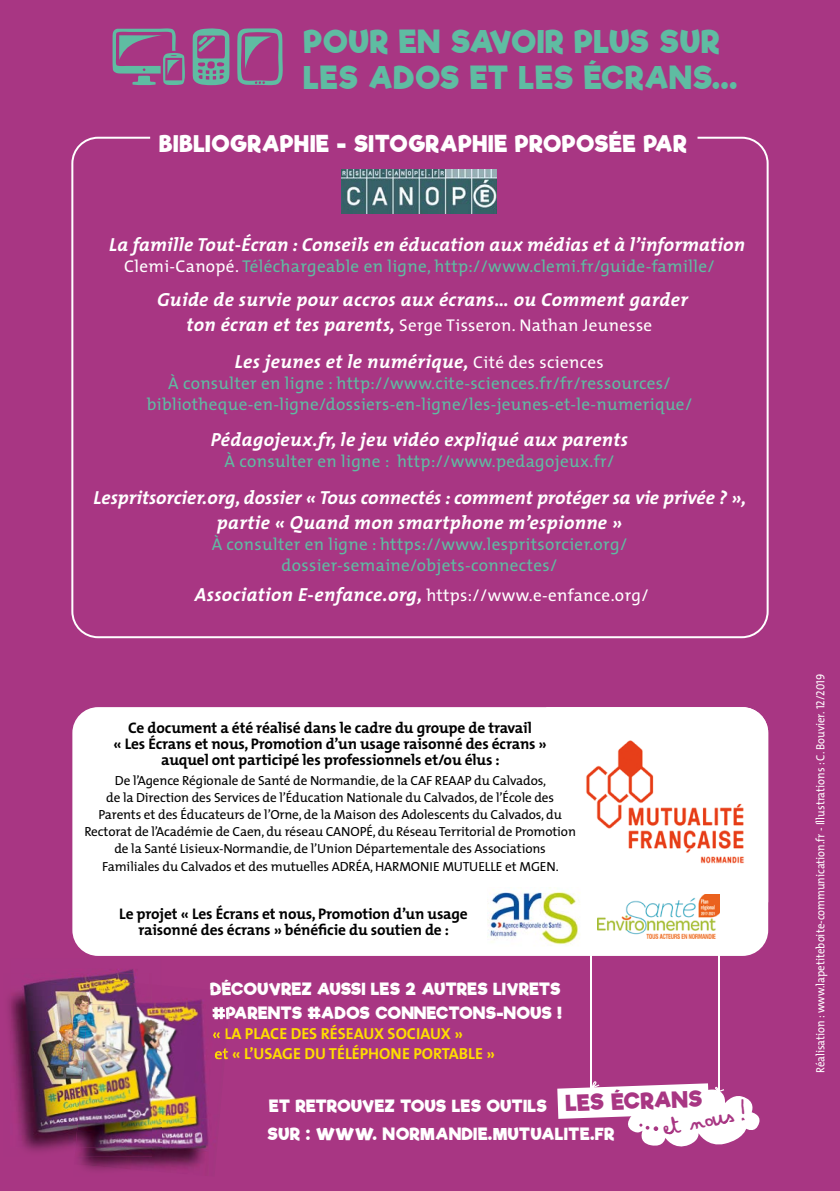
<style>
.page{position:relative;width:840px;height:1191px;background:#fff}
.page>*{position:absolute;margin:0;border:0;box-sizing:border-box;transform-origin:0 0}
.t1{font:700 30px/36px "Riffic Free";letter-spacing:.05em;color:#5fbca2}
.t2{font:24.4px "Amandine";color:#a83683}
.t3{font:700 22px "Riffic Free";letter-spacing:.05em;color:#fff}
.t4{font:700 21px "Riffic Free";color:#a83683}
.t5{font:italic 700 19px/24.8px "The Mix";letter-spacing:.015em;color:#fff;text-align:center}
.t6{font:17.2px/20.8px "The Mix";letter-spacing:.02em;color:#5fbca2;text-align:center}
.t7{font:17.2px "The Mix";letter-spacing:.02em;color:#fff}
.t8{font:700 16px/28.6px "Riffic Free";letter-spacing:.04em;color:#fff}
.t9{font:700 16px/20px "The Mix";color:#fd0}
.t10{font:700 15.4px/16px "The Mix";letter-spacing:-.01em;color:#000;text-align:center}
.t11{font:13.2px/17.2px "The Mix";letter-spacing:-.01em;color:#000;text-align:center}
.t12{font:12px "The Mix";color:#fff;scale:.9 1}
.s1{color:#fff}
.s2{font-weight:700;font-style:italic;font-size:19px}
.s3{font-weight:400;font-style:normal;font-size:17.2px}
.s4{font-size:25.6px}
.s5{font-size:26px}
.s6{font-size:26.4px}
.s7{font-size:24.8px}
.s8{font-family:"The Mix Caps"}
</style>
<div class="page">
<div style="left:0;top:0;width:839px;height:1191px;background:#a83683"></div>
<hr style="left:589px;top:955px;width:2px;height:134px;background:#fff">
<hr style="left:717px;top:930px;width:2px;height:161px;background:#fff">
<svg style="left:557px;top:1081px;width:203px;height:66px"></svg>
<svg style="left:112px;top:28px;width:170px;height:57px"></svg>
<div style="left:72px;top:707px;width:695px;height:249px;background:#fff;border-radius:26px"></div>
<img style="left:549px;top:707px;width:218px;height:195px">
<img style="left:597px;top:894px;width:122px;height:44px">
<img style="left:487px;top:888px;width:93px;height:58px">
<img style="left:161px;top:999px;width:69px;height:61px">
<img style="left:210px;top:989px;width:20px;height:7px">
<img style="left:212px;top:1006px;width:17px;height:13px">
<svg style="left:213px;top:1032px;width:8px;height:7px"></svg>
<img style="left:225px;top:1024px;width:3px;height:15px">
<img style="left:215px;top:1044px;width:11px;height:15px">
<img style="left:161px;top:1004px;width:48px;height:110px">
<img style="left:78px;top:1114px;width:131px;height:56px">
<img style="left:76px;top:1104px;width:76px;height:52px">
<img style="left:118px;top:969px;width:16px;height:4px">
<img style="left:152px;top:1002px;width:9px;height:145px">
<img style="left:11px;top:973px;width:126px;height:58px">
<img style="left:11px;top:1031px;width:62px;height:116px">
<img style="left:73px;top:1004px;width:15px;height:143px">
<img style="left:88px;top:979px;width:64px;height:25px">
<img style="left:80px;top:1004px;width:72px;height:100px">
<svg style="left:71px;top:137px;width:697px;height:501px"></svg>
<img style="left:341px;top:169px;width:155px;height:44px">
<h1 class="t1" style="left:304px;top:24px;width:434px">POUR EN SAVOIR PLUS SUR<br>LES ADOS ET LES ÉCRANS...</h1>
<h3 class="t3" style="left:159px;top:131px;width:528px">BIBLIOGRAPHIE - SITOGRAPHIE PROPOSÉE PAR</h3>
<h3 class="t5" style="left:109px;top:232px;width:637px">La famille Tout-Écran : Conseils en éducation aux médias et à l’information</h3>
<h3 class="t6" style="left:124px;top:255px;width:591px"><span class="s1">Clemi-Canopé.</span> Téléchargeable en ligne, http://www.clemi.fr/guide-famille/</h3>
<h3 class="t5" style="left:157px;top:288px;width:532px">Guide de survie pour accros aux écrans… ou Comment garder</h3>
<h3 class="t7" style="left:186px;top:314px;width:467px"><span class="s2">ton écran et tes parents,</span> Serge Tisseron. Nathan Jeunesse</h3>
<h3 class="t5" style="left:235px;top:349px;width:370px">Les jeunes et le numérique, <span class="s3">Cité des sciences</span></h3>
<h3 class="t6" style="left:147px;top:373px;width:546px">À consulter en ligne : http://www.cite-sciences.fr/fr/ressources/ bibliotheque-en-ligne/dossiers-en-ligne/les-jeunes-et-le-numerique/</h3>
<h3 class="t5" style="left:211px;top:428px;width:418px">Pédagojeux.fr, le jeu vidéo expliqué aux parents</h3>
<h3 class="t6" style="left:224px;top:451px;width:391px">À consulter en ligne : http://www.pedagojeux.fr/</h3>
<h3 class="t5" style="left:94px;top:485px;width:653px">Lespritsorcier.org, dossier « Tous connectés : comment protéger sa vie privée ? », partie « Quand mon smartphone m’espionne »</h3>
<h3 class="t6" style="left:211px;top:533px;width:417px">À consulter en ligne : https://www.lespritsorcier.org/ dossier-semaine/objets-connectes/</h3>
<h3 class="t7" style="left:195px;top:584px;width:455px"><span class="s2">Association E-enfance.org,</span> https://www.e-enfance.org/</h3>
<p class="t10" style="left:113px;top:720px;width:434px">Ce document a été réalisé dans le cadre du groupe de travail<br>« Les Écrans et nous, Promotion d’un usage raisonné des écrans » auquel ont participé les professionnels et/ou élus :</p>
<p class="t11" style="left:84px;top:771px;width:493px">De l’Agence Régionale de Santé de Normandie, de la CAF REAAP du Calvados,<br>de la Direction des Services de l’Éducation Nationale du Calvados, de l’École des Parents et des Éducateurs de l’Orne, de la Maison des Adolescents du Calvados, du Rectorat de l’Académie de Caen, du réseau CANOPÉ, du Réseau Territorial de Promotion de la Santé Lisieux-Normandie, de l’Union Départementale des Associations Familiales du Calvados et des mutuelles ADRÉA, HARMONIE MUTUELLE et MGEN.</p>
<p class="t10" style="left:119px;top:906px;width:350px">Le projet « Les Écrans et nous, Promotion d’un usage raisonné des écrans » bénéficie du soutien de :</p>
<p class="t8" style="left:210px;top:977px;width:352px;line-height:24px">DÉCOUVREZ AUSSI LES 2 AUTRES LIVRETS #PARENTS #ADOS CONNECTONS-NOUS !</p>
<p class="t9" style="left:212px;top:1024px;width:284px">« LA PLACE DES RÉSEAUX SOCIAUX »<br>et « L’USAGE DU TÉLÉPHONE PORTABLE »</p>
<h3 class="t4" style="left:565px;top:1090px;width:138px;rotate:-2deg">LES ÉCRANS</h3>
<h2 class="t2" style="left:658px;top:1111px;width:88px;rotate:-11deg">et <span class="s4">n</span><span class="s5">o</span><span class="s6">us</span><span class="s7">!</span></h2>
<p class="t8" style="left:267px;top:1091px;width:348px">ET RETROUVEZ TOUS LES OUTILS<br>SUR : WWW. NORMANDIE.MUTUALITE.FR</p>
<p class="t12" style="left:812px;top:1073px;width:445px;rotate:-90deg">Réalisation : www.lapetiteboite-communication.fr - Illustrations : C. Bouvier. <span class="s8">12/2019</span></p>
</div>
